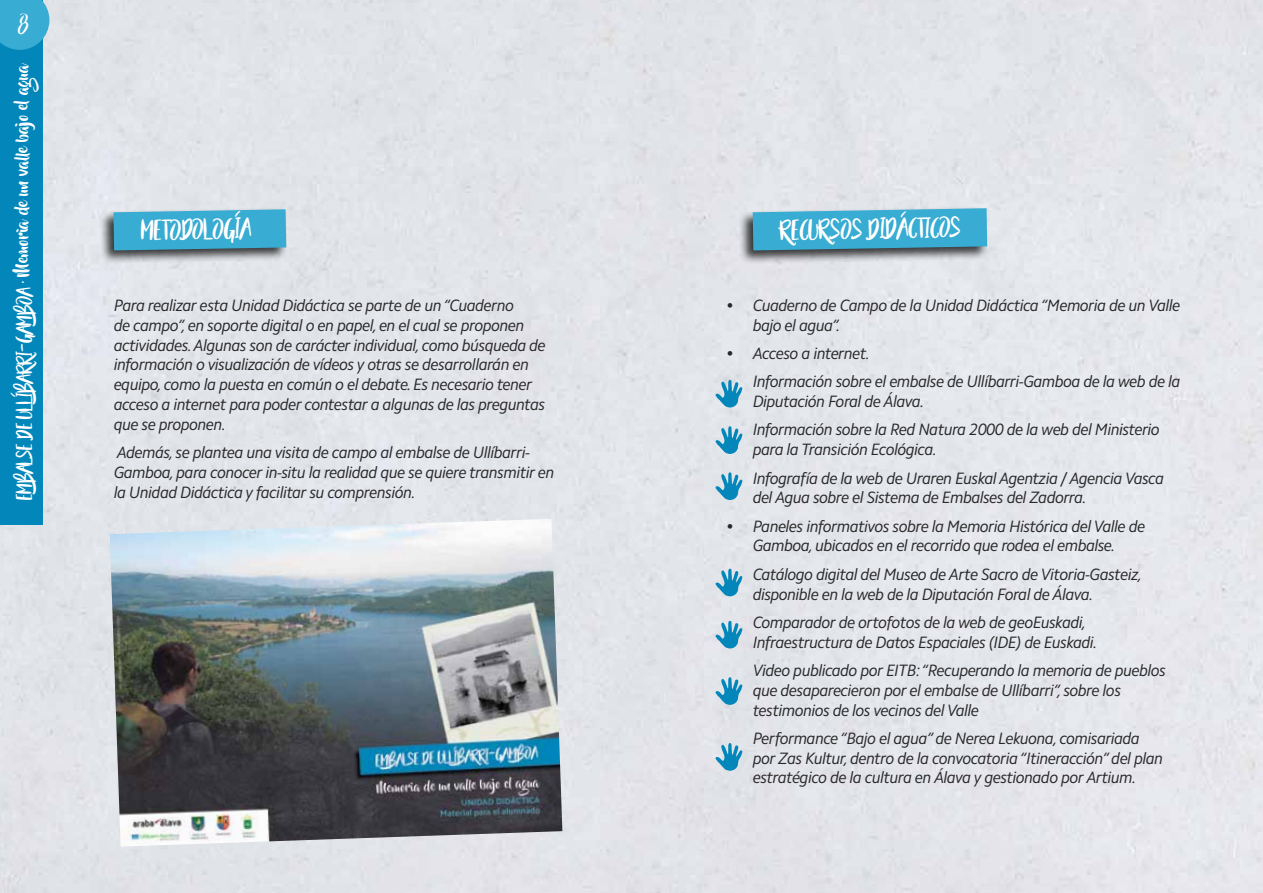
<style>
.page{position:relative;width:1263px;height:893px;background:#e2e5ea}
.page>*{position:absolute;margin:0;border:0;box-sizing:border-box;transform-origin:0 0}
.t1{font:21px "Beautyandthe Beast";color:#fff}
.t2{font:italic 16.5px/19.8px "Camphor Pro";letter-spacing:-.03em;color:#292829}
.t3{font:16.5px "Beautyandthe Beast";color:#fff}
.s1{font-family:"Beyond The Mountains"}
</style>
<div class="page">
<div style="left:100px;top:207px;width:188px;height:58px;background:#000;opacity:.75"></div>
<svg style="left:113px;top:209px;width:173px;height:41px;background:#40abcf"></svg>
<div style="left:0;top:0;width:43px;height:524px;background:#0387ba"></div>
<svg style="left:0;top:0;width:49px;height:50px;background:#3eadd1"></svg>
<div style="left:739px;top:206px;width:250px;height:59px;background:#000;opacity:.75"></div>
<svg style="left:753px;top:208px;width:234px;height:42px;background:#41abce"></svg>
<svg style="left:715px;top:380px;width:27px;height:27px"></svg>
<img style="left:110px;top:519px;width:452px;height:327px">
<svg style="left:715px;top:426px;width:27px;height:28px"></svg>
<svg style="left:715px;top:472px;width:27px;height:28px"></svg>
<svg style="left:715px;top:569px;width:27px;height:27px"></svg>
<svg style="left:715px;top:621px;width:27px;height:27px"></svg>
<svg style="left:715px;top:677px;width:27px;height:28px"></svg>
<svg style="left:715px;top:743px;width:27px;height:28px"></svg>
<p class="t1" style="left:18px;top:9px;width:12px">8</p>
<p class="t3" style="left:13px;top:500px;width:438px;rotate:-90deg">EMBALSE DE ULLÍBARRI-GAMBOA · <span class="s1">Memoria de un valle bajo el agua</span></p>
<p class="t1" style="left:140px;top:216px;width:112px;rotate:-1deg">METODOLOGÍA</p>
<p class="t2" style="left:114px;top:295px;width:433px">Para realizar esta Unidad Didáctica se parte de un “Cuaderno<br>de campo”, en soporte digital o en papel, en el cual se proponen actividades. Algunas son de carácter individual, como búsqueda de información o visualización de vídeos y otras se desarrollarán en equipo, como la puesta en común o el debate. Es necesario tener acceso a internet para poder contestar a algunas de las preguntas que se proponen.</p>
<p class="t2" style="left:114px;top:442px;width:442px">Además, se plantea una visita de campo al embalse de Ullíbarri-<br>Gamboa, para conocer in-situ la realidad que se quiere transmitir en la Unidad Didáctica y facilitar su comprensión.</p>
<p class="t1" style="left:780px;top:216px;width:182px;rotate:-1deg">RECURSOS DIDÁCTICOS</p>
<p class="t2" style="left:753px;top:295px;width:429px;text-indent:-27px">• Cuaderno de Campo de la Unidad Didáctica “Memoria de un Valle bajo el agua”.</p>
<p class="t2" style="left:753px;top:339px;width:429px;line-height:28.3px;text-indent:-27px">• Acceso a internet.<br>Información sobre el embalse de Ullíbarri-Gamboa de la web de la</p>
<p class="t2" style="left:753px;top:387px;width:408px;line-height:28.3px">Diputación Foral de Álava.<br>Información sobre la Red Natura 2000 de la web del Ministerio</p>
<p class="t2" style="left:753px;top:435px;width:413px;line-height:28.3px">para la Transición Ecológica.<br>Infografía de la web de Uraren Euskal Agentzia / Agencia Vasca</p>
<p class="t2" style="left:753px;top:488px;width:335px">del Agua sobre el Sistema de Embalses del Zadorra.</p>
<p class="t2" style="left:726px;top:516px;width:421px;text-align:center">• Paneles informativos sobre la Memoria Histórica del Valle de<br>Gamboa, ubicados en el recorrido que rodea el embalse.</p>
<p class="t2" style="left:753px;top:564px;width:391px">Catálogo digital del Museo de Arte Sacro de Vitoria-Gasteiz, disponible en la web de la Diputación Foral de Álava.</p>
<p class="t2" style="left:753px;top:612px;width:346px">Comparador de ortofotos de la web de geoEuskadi,<br>Infraestructura de Datos Espaciales (IDE) de Euskadi.</p>
<p class="t2" style="left:753px;top:660px;width:415px">Video publicado por EITB: “Recuperando la memoria de pueblos que desaparecieron por el embalse de Ullíbarri”, sobre los testimonios de los vecinos del Valle</p>
<p class="t2" style="left:753px;top:728px;width:412px">Performance “Bajo el agua” de Nerea Lekuona, comisariada por Zas Kultur, dentro de la convocatoria “Itineracción” del plan estratégico de la cultura en Álava y gestionado por Artium.</p>
</div>
